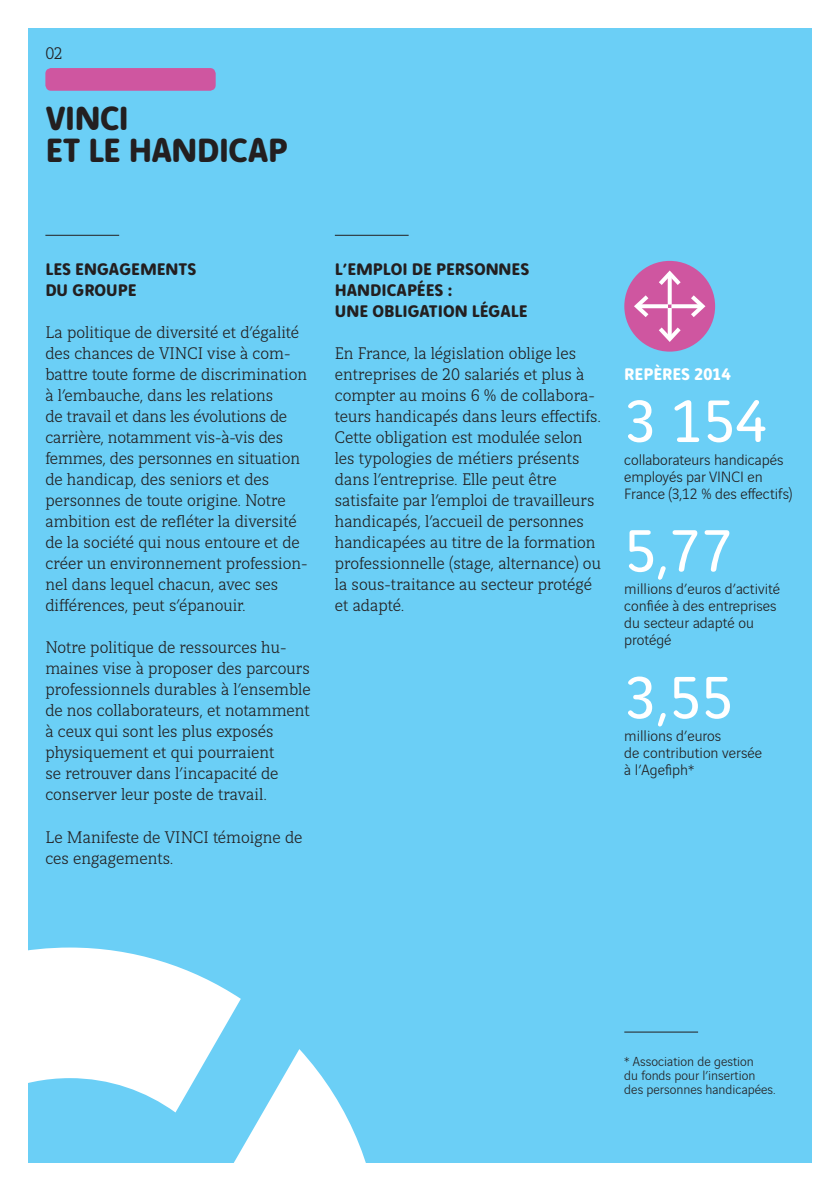
<style>
.page{position:relative;width:840px;height:1191px;background:#fff}
.page>*{position:absolute;margin:0;border:0;box-sizing:border-box;transform-origin:0 0}
.t1{font:64px "Vinci Rounded";color:#fff}
.TITRES{font:700 36px "Vinci Rounded";letter-spacing:-.02em;color:#231f20}
.TXT_COURANT{font:300 18px/21px "Vinci Serif";color:#231f20}
.INTERS{font:700 18px/21px "Vinci Rounded";color:#231f20}
.t2{font:700 18px "Vinci Rounded";color:#fff}
.TITRES-2{font:300 18px "Vinci Serif";color:#231f20}
.TXT_PETITES_COLS{font:300 16px/17px "Vinci Sans";color:#231f20}
.TXT_PETITES_COLS-2{font:300 14px "Vinci Sans";color:#231f20}
</style>
<div class="page">
<div style="left:28px;top:28px;width:783px;height:1134px;background:#6bcff6"></div>
<div style="left:624px;top:261px;width:90px;height:90px;background:#cf56a0;border-radius:50%"></div>
<svg style="left:630px;top:267px;width:78px;height:78px"></svg>
<hr style="left:45px;top:235px;width:74px;height:1px;background:#231f20">
<hr style="left:334px;top:235px;width:74px;height:1px;background:#231f20">
<hr style="left:624px;top:1031px;width:73px;height:1px;background:#231f20">
<div style="left:45px;top:68px;width:170px;height:23px;background:#cf56a0;border-radius:6px"></div>
<svg style="left:28px;top:947px;width:353px;height:216px"></svg>
<p class="TITRES-2" style="left:45px;top:41px;width:19px">02</p>
<p class="TITRES" style="left:45px;top:91px;width:85px">VINCI</p>
<p class="TITRES" style="left:45px;top:123px;width:243px">ET LE HANDICAP</p>
<p class="INTERS" style="left:45px;top:257px;width:152px">LES ENGAGEMENTS<br>DU GROUPE</p>
<p class="TXT_COURANT" style="left:45px;top:321px;width:263px">La politique de diversité et d’égalité des chances de VINCI vise à com&shy;battre toute forme de discrimination à l’embauche, dans les relations<br>de travail et dans les évolutions de carrière, notamment vis-à-vis des femmes, des personnes en situation de handicap, des seniors et des personnes de toute origine. Notre ambition est de refléter la diversité de la société qui nous entoure et de créer un environnement profession&shy;nel dans lequel chacun, avec ses différences, peut s’épanouir.</p>
<p class="TXT_COURANT" style="left:45px;top:636px;width:267px">Notre politique de ressources hu&shy;maines vise à proposer des parcours professionnels durables à l’ensemble de nos collaborateurs, et notamment à ceux qui sont les plus exposés physiquement et qui pourraient<br>se retrouver dans l’incapacité de conserver leur poste de travail.</p>
<p class="TXT_COURANT" style="left:45px;top:825px;width:258px">Le Manifeste de VINCI témoigne de ces engagements.</p>
<p class="INTERS" style="left:334px;top:257px;width:196px">L’EMPLOI DE PERSONNES<br>HANDICAPÉES :<br>UNE OBLIGATION LÉGALE</p>
<p class="TXT_COURANT" style="left:334px;top:342px;width:267px">En France, la législation oblige les entreprises de 20 salariés et plus à compter au moins 6 % de collabora&shy;teurs handicapés dans leurs effectifs.<br>Cette obligation est modulée selon les typologies de métiers présents dans l’entreprise. Elle peut être satisfaite par l’emploi de travailleurs handicapés, l’accueil de personnes handicapées au titre de la formation professionnelle (stage, alternance) ou la sous-traitance au secteur protégé et adapté.</p>
<p class="t2" style="left:624px;top:361px;width:107px">REPÈRES 2014</p>
<p class="t1" style="left:624px;top:377px;width:144px">3 154</p>
<p class="TXT_PETITES_COLS" style="left:624px;top:449px;width:169px">collaborateurs handicapés employés par VINCI en<br>France (3,12 % des effectifs)</p>
<p class="t1" style="left:624px;top:507px;width:110px">5,77</p>
<p class="TXT_PETITES_COLS" style="left:624px;top:579px;width:157px">millions d’euros d’activité confiée à des entreprises du secteur adapté ou protégé</p>
<p class="t1" style="left:624px;top:653px;width:110px">3,55</p>
<p class="TXT_PETITES_COLS" style="left:624px;top:726px;width:98px">millions d’euros</p>
<p class="TXT_PETITES_COLS" style="left:624px;top:743px;width:139px">de contribution versée à l’Agefiph*</p>
<p class="TXT_PETITES_COLS-2" style="left:624px;top:1051px;width:131px">* Association de gestion</p>
<p class="TXT_PETITES_COLS-2" style="left:624px;top:1065px;width:132px">du fonds pour l’insertion</p>
<p class="TXT_PETITES_COLS-2" style="left:624px;top:1079px;width:152px">des personnes handicapées.</p>
</div>
